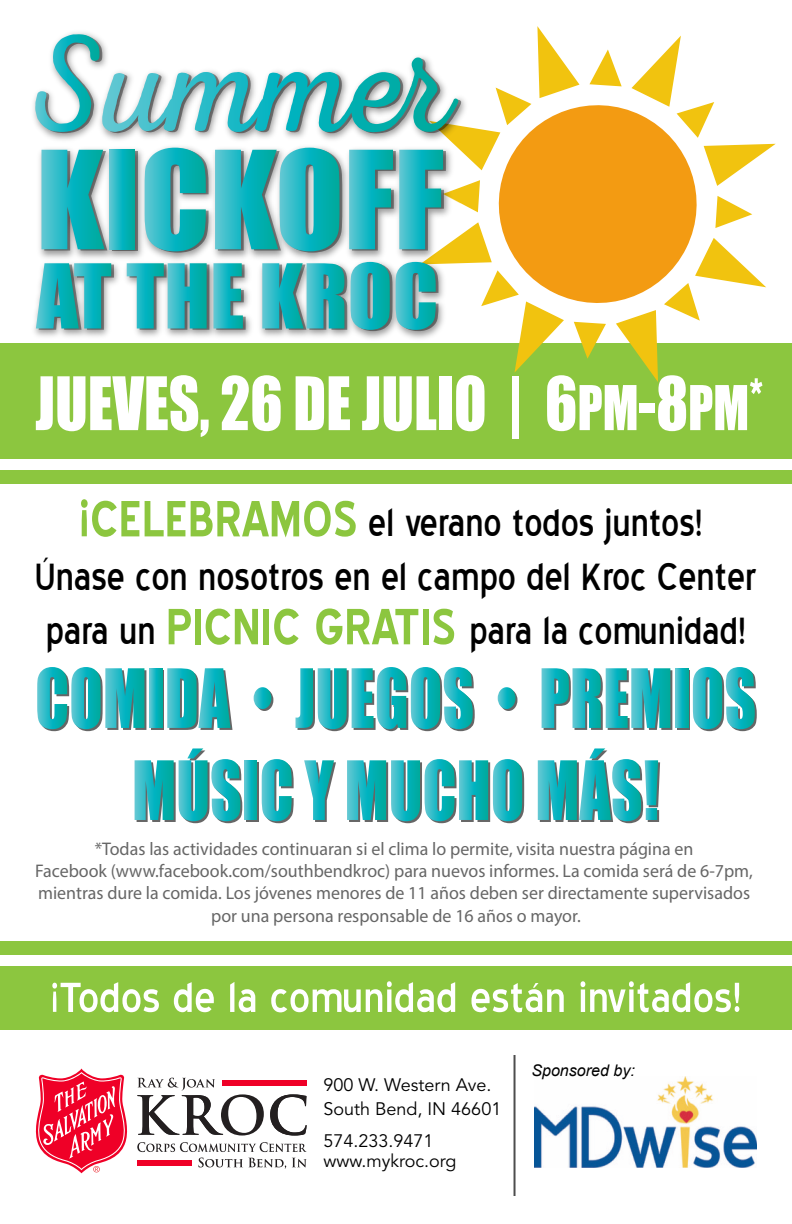
<style>
.page{position:relative;width:792px;height:1224px;background:#fff}
.page>*{position:absolute;margin:0;border:0;box-sizing:border-box;transform-origin:0 0}
.t1{font:68px "Impact";color:#fff;scale:.88 1}
.t2{font:52.8px "Blue Highway";color:#fff}
.t3{font:48.2px/54px "Blue Highway";color:#000;text-align:center;scale:.93 1}
.t4{font:18.4px/22.4px "Myriad Pro";color:#666;text-align:center}
.t5{font:18px/24px "Avenir LT Std";color:#000}
.t6{font:italic 16px "Arial";color:#000}
.s1{font-size:57px}
.s2{font-size:65.6px}
.s3{font-weight:700;font-size:64.6px;color:#8cc63f}
.s4{font-weight:700;font-size:61.6px;color:#8cc63f}
</style>
<div class="page">
<svg style="left:152px;top:670px;width:12px;height:60px"></svg>
<svg style="left:677px;top:670px;width:13px;height:60px"></svg>
<div style="left:246px;top:762px;width:13px;height:60px;background:#666"></div>
<svg style="left:37px;top:667px;width:109px;height:64px;background:#4ebabe"></svg>
<svg style="left:150px;top:668px;width:12px;height:60px"></svg>
<svg style="left:167px;top:668px;width:65px;height:62px;background:#47b8bd"></svg>
<svg style="left:254px;top:687px;width:19px;height:24px"></svg>
<svg style="left:296px;top:667px;width:179px;height:64px"></svg>
<svg style="left:498px;top:687px;width:19px;height:24px"></svg>
<svg style="left:542px;top:668px;width:130px;height:62px;background:#4dbabf"></svg>
<svg style="left:675px;top:668px;width:13px;height:60px"></svg>
<svg style="left:693px;top:667px;width:64px;height:64px"></svg>
<svg style="left:135px;top:748px;width:107px;height:75px"></svg>
<svg style="left:244px;top:760px;width:13px;height:60px"></svg>
<svg style="left:262px;top:759px;width:32px;height:64px"></svg>
<svg style="left:304px;top:760px;width:32px;height:62px"></svg>
<svg style="left:347px;top:759px;width:177px;height:64px;background:#4db9bd"></svg>
<svg style="left:538px;top:748px;width:122px;height:75px"></svg>
<div style="left:0;top:344px;width:792px;height:115px;background:#8cc63f"></div>
<div style="left:0;top:470px;width:792px;height:13px;background:#8cc63f"></div>
<svg style="left:35px;top:26px;width:741px;height:356px"></svg>
<div style="left:0;top:942px;width:792px;height:13px;background:#8cc63f"></div>
<div style="left:0;top:967px;width:792px;height:63px;background:#8cc63f"></div>
<svg style="left:137px;top:1078px;width:127px;height:58px"></svg>
<svg style="left:270px;top:1094px;width:37px;height:42px"></svg>
<svg style="left:137px;top:1142px;width:170px;height:10px"></svg>
<svg style="left:198px;top:1158px;width:88px;height:11px"></svg>
<svg style="left:292px;top:1158px;width:15px;height:9px"></svg>
<div style="left:222px;top:1081px;width:84px;height:5px;background:#ef0027"></div>
<div style="left:137px;top:1161px;width:54px;height:5px;background:#ef0027"></div>
<svg style="left:36px;top:1069px;width:92px;height:104px"></svg>
<img style="left:534px;top:1076px;width:223px;height:92px">
<hr style="left:514px;top:1055px;width:2px;height:141px;background:#4d4d4d">
<h1 class="t1" style="left:35px;top:351px;width:829px">JUEVES, 26 DE JULIO | 6<span class="s1">PM</span>-8<span class="s1">PM</span><span class="s2">*</span></h1>
<h3 class="t3" style="left:35px;top:496px;width:778px"><span class="s3">¡</span><span class="s4">CELEBRAMOS</span> el verano todos juntos!<br>Únase con nosotros en el campo del Kroc Center para un <span class="s4">PICNIC GRATIS</span> para la comunidad!</h3>
<p class="t4" style="left:35px;top:837px;width:719px">*Todas las actividades continuaran si el clima lo permite, visita nuestra página en<br>Facebook (www.facebook.com/southbendkroc) para nuevos informes. La comida será de 6-7pm, mientras dure la comida. Los jóvenes menores de 11 años deben ser directamente supervisados por una persona responsable de 16 años o mayor.</p>
<h2 class="t2" style="left:50px;top:975px;width:693px">¡Todos de la comunidad están invitados!</h2>
<p class="t5" style="left:324px;top:1074px;width:179px">900 W. Western Ave.<br>South Bend, IN 46601</p>
<p class="t5" style="left:324px;top:1132px;width:135px;line-height:20px">574.233.9471 www.mykroc.org</p>
<p class="t6" style="left:531px;top:1060px;width:105px">Sponsored by:</p>
</div>
